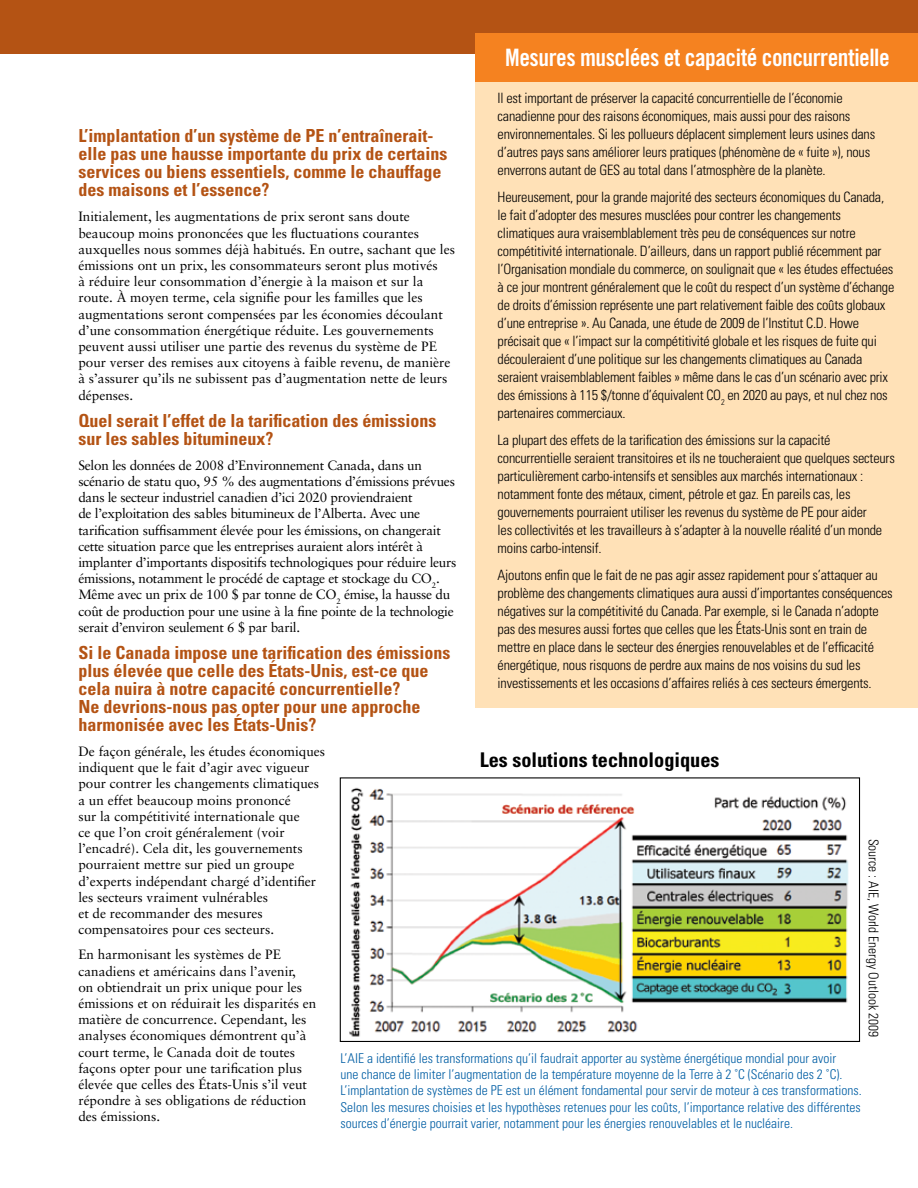
<style>
.page{position:relative;width:918px;height:1188px;background:#fff}
.page>*{position:absolute;margin:0;border:0;box-sizing:border-box;transform-origin:0 0}
.t1{font:24px "Trade Gothic Bold Cond Twenty";letter-spacing:-.02em;color:#fff}
.t2{font:700 condensed 20.25px "Univers";color:#000}
.t3{font:700 condensed 18px/18px "Univers";color:#b45314}
.t4{font:300 condensed 14.25px/18px "Univers";letter-spacing:-.015em;color:#000}
.t5{font:13.5px/16.2px "Sabon";color:#000}
.t6{font:13.5px/16.2px "Sabon";letter-spacing:-.02em;color:#000}
.t7{font:300 condensed 13.5px/16.2px "Univers";color:#005ea4}
.t8{font:300 condensed 13.5px "Univers";color:#000}
</style>
<div class="page">
<div style="left:0;top:0;width:918px;height:54px;background:#b45314"></div>
<div style="left:476px;top:67px;width:442px;height:641px;background:#ffe1b7"></div>
<div style="left:476px;top:33px;width:442px;height:48px;background:#f58220"></div>
<img style="left:349px;top:787px;width:500px;height:250px">
<div style="left:340px;top:777px;width:520px;height:265px;border:1px solid #000"></div>
<h1 class="t1" style="left:505px;top:43px;width:386px">Mesures musclées et capacité concurrentielle</h1>
<p class="t4" style="left:498px;top:89px;width:379px">Il est important de préserver la capacité concurrentielle de l’économie canadienne pour des raisons économiques, mais aussi pour des raisons environnementales. Si les pollueurs déplacent simplement leurs usines dans d’autres pays sans améliorer leurs pratiques (phénomène de « fuite »), nous enverrons autant de GES au total dans l’atmosphère de la planète.</p>
<p class="t4" style="left:498px;top:188px;width:398px">Heureusement, pour la grande majorité des secteurs économiques du Canada, le fait d’adopter des mesures musclées pour contrer les changements climatiques aura vraisemblablement très peu de conséquences sur notre compétitivité internationale. D’ailleurs, dans un rapport publié récemment par l’Organisation mondiale du commerce, on soulignait que « les études effectuées à ce jour montrent généralement que le coût du respect d’un système d’échange de droits d’émission représente une part relativement faible des coûts globaux d’une entreprise ». Au Canada, une étude de 2009 de l’Institut C.D. Howe précisait que « l’impact sur la compétitivité globale et les risques de fuite qui découleraient d’une politique sur les changements climatiques au Canada seraient vraisemblablement faibles » même dans le cas d’un scénario avec prix des émissions à 115 $/tonne d’équivalent CO<sub>2</sub> en 2020 au pays, et nul chez nos partenaires commerciaux.</p>
<p class="t4" style="left:498px;top:431px;width:399px">La plupart des effets de la tarification des émissions sur la capacité concurrentielle seraient transitoires et ils ne toucheraient que quelques secteurs particulièrement carbo-intensifs et sensibles aux marchés internationaux : notamment fonte des métaux, ciment, pétrole et gaz. En pareils cas, les gouvernements pourraient utiliser les revenus du système de PE pour aider<br>les collectivités et les travailleurs à s’adapter à la nouvelle réalité d’un monde moins carbo-intensif.</p>
<p class="t4" style="left:498px;top:566px;width:397px">Ajoutons enfin que le fait de ne pas agir assez rapidement pour s’attaquer au problème des changements climatiques aura aussi d’importantes conséquences négatives sur la compétitivité du Canada. Par exemple, si le Canada n’adopte pas des mesures aussi fortes que celles que les États-Unis sont en train de mettre en place dans le secteur des énergies renouvelables et de l’efficacité énergétique, nous risquons de perdre aux mains de nos voisins du sud les investissements et les occasions d’affaires reliés à ces secteurs émergents.</p>
<p class="t3" style="left:78px;top:126px;width:370px">L’implantation d’un système de PE n’entraînerait&shy;elle pas une hausse importante du prix de certains services ou biens essentiels, comme le chauffage des maisons et l’essence?</p>
<p class="t5" style="left:78px;top:208px;width:378px">Initialement, les augmentations de prix seront sans doute beaucoup moins prononcées que les fluctuations courantes auxquelles nous sommes déjà habitués. En outre, sachant que les émissions ont un prix, les consommateurs seront plus motivés<br>à réduire leur consommation d’énergie à la maison et sur la route. À moyen terme, cela signifie pour les familles que les augmentations seront compensées par les économies découlant d’une consommation énergétique réduite. Les gouvernements peuvent aussi utiliser une partie des revenus du système de PE pour verser des remises aux citoyens à faible revenu, de manière à s’assurer qu’ils ne subissent pas d’augmentation nette de leurs dépenses.</p>
<p class="t3" style="left:78px;top:411px;width:359px">Quel serait l’effet de la tarification des émissions sur les sables bitumineux?</p>
<p class="t6" style="left:78px;top:457px;width:379px">Selon les données de 2008 d’Environnement Canada, dans un scénario de statu quo, 95 % des augmentations d’émissions prévues dans le secteur industriel canadien d’ici 2020 proviendraient<br>de l’exploitation des sables bitumineux de l’Alberta. Avec une tarification suffisamment élevée pour les émissions, on changerait cette situation parce que les entreprises auraient alors intérêt à implanter d’importants dispositifs technologiques pour réduire leurs émissions, notamment le procédé de captage et stockage du CO<sub>2</sub>.<br>Même avec un prix de 100 $ par tonne de CO<sub>2</sub> émise, la hausse du coût de production pour une usine à la fine pointe de la technologie serait d’environ seulement 6 $ par baril.</p>
<p class="t3" style="left:78px;top:643px;width:373px">Si le Canada impose une tarification des émissions plus élevée que celle des États-Unis, est-ce que cela nuira à notre capacité concurrentielle?<br>Ne devrions-nous pas opter pour une approche harmonisée avec les États-Unis?</p>
<p class="t5" style="left:78px;top:743px;width:248px">De façon générale, les études économiques indiquent que le fait d’agir avec vigueur pour contrer les changements climatiques a un effet beaucoup moins prononcé<br>sur la compétitivité internationale que<br>ce que l’on croit généralement (voir l’encadré). Cela dit, les gouvernements pourraient mettre sur pied un groupe d’experts indépendant chargé d’identifier les secteurs vraiment vulnérables<br>et de recommander des mesures compensatoires pour ces secteurs.</p>
<p class="t5" style="left:78px;top:946px;width:239px">En harmonisant les systèmes de PE canadiens et américains dans l’avenir,<br>on obtiendrait un prix unique pour les émissions et on réduirait les disparités en matière de concurrence. Cependant, les analyses économiques démontrent qu’à court terme, le Canada doit de toutes façons opter pour une tarification plus élevée que celles des États-Unis s’il veut répondre à ses obligations de réduction des émissions.</p>
<h2 class="t2" style="left:480px;top:748px;width:241px">Les solutions technologiques</h2>
<p class="t8" style="left:882px;top:838px;width:200px;rotate:90deg">Source : AIE, World Energy Outlook 2009</p>
<p class="t7" style="left:340px;top:1050px;width:523px">L’AIE a identifié les transformations qu’il faudrait apporter au système énergétique mondial pour avoir<br>une chance de limiter l’augmentation de la température moyenne de la Terre à 2 ˚C (Scénario des 2 ˚C).<br>L’implantation de systèmes de PE est un élément fondamental pour servir de moteur à ces transformations.<br>Selon les mesures choisies et les hypothèses retenues pour les coûts, l’importance relative des différentes sources d’énergie pourrait varier, notamment pour les énergies renouvelables et le nucléaire.</p>
</div>
